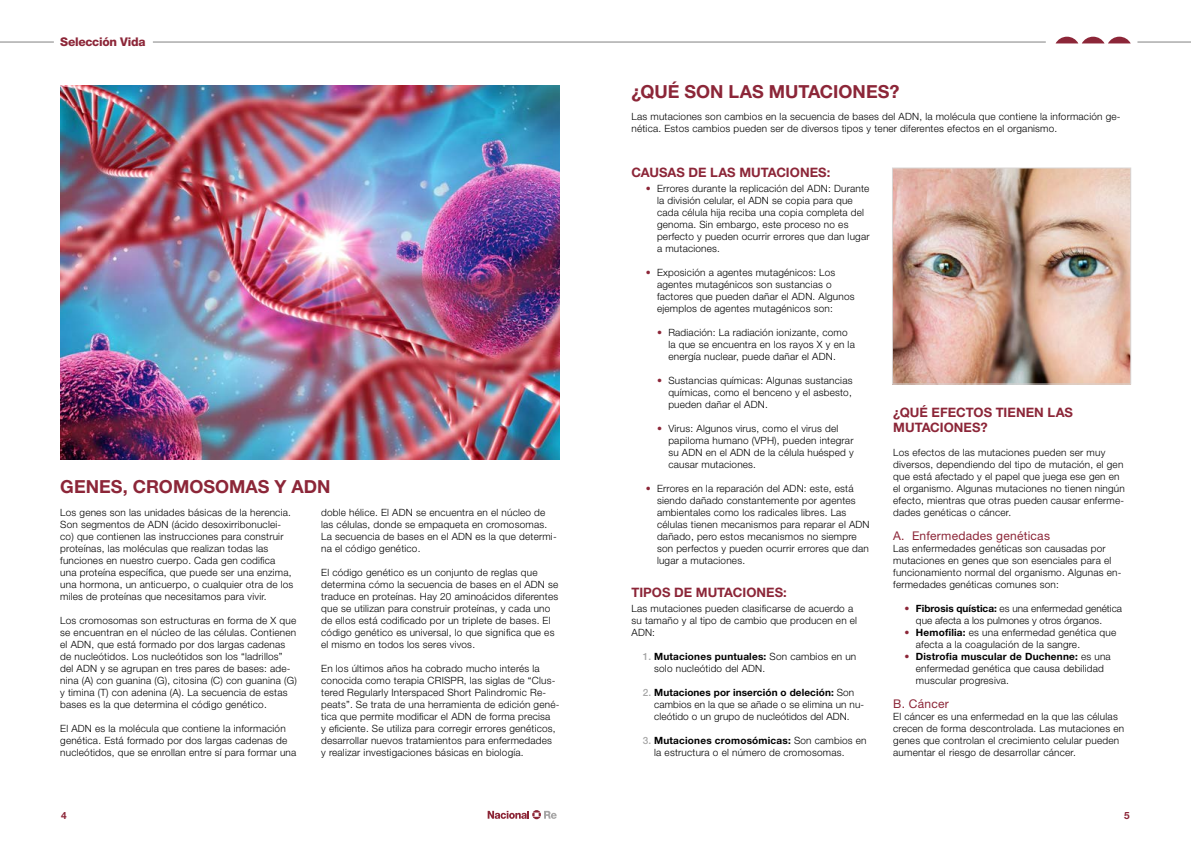
<style>
.page{position:relative;width:1191px;height:842px;background:#fff}
.page>*{position:absolute;margin:0;border:0;box-sizing:border-box;transform-origin:0 0}
.t1{font:700 18px "Helvetica Neue LT Std";color:#8c2638}
.t2{font:700 13px/15px "Helvetica Neue LT Std";color:#8c2638}
.t3{font:12px "Helvetica Neue LT Std";letter-spacing:.02em;color:#8c2638}
.t4{font:800 12px "Helvetica Neue LT Std";letter-spacing:-.02em;color:#8c2638}
.t5{font:300 10px/12px "Helvetica Neue LT Std";letter-spacing:.02em;color:#000}
.t6{font:300 10px/12px "Helvetica Neue LT Std";color:#000}
.t7{font:700 10px "Helvetica Neue LT Std";color:#8c2638}
.s1{color:#8c2638}
.s2{font-weight:500;color:#a6a6a6}
.s3{font-weight:700}
.s4{font-weight:700;color:#8c2638}
</style>
<div class="page">
<svg style="left:487px;top:810px;width:70px;height:9px"></svg>
<hr style="left:0;top:41px;width:54px;height:2px;background:#a6a6a6">
<hr style="left:153px;top:41px;width:892px;height:2px;background:#a6a6a6">
<hr style="left:1137px;top:41px;width:54px;height:2px;background:#a6a6a6">
<svg style="left:1056px;top:37px;width:74px;height:6px"></svg>
<img style="left:61px;top:85px;width:498px;height:375px">
<img style="left:894px;top:170px;width:235px;height:212px">
<div style="left:892px;top:168px;width:239px;height:216px;border:1px solid #d8d4d3"></div>
<p class="t4" style="left:60px;top:34px;width:87px">Selección Vida</p>
<h1 class="t1" style="left:60px;top:475px;width:272px">GENES, CROMOSOMAS Y ADN</h1>
<p class="t5" style="left:60px;top:506px;width:235px">Los genes son las unidades básicas de la herencia.<br>Son segmentos de ADN (ácido desoxirribonuclei&shy;co) que contienen las instrucciones para construir proteínas, las moléculas que realizan todas las funciones en nuestro cuerpo. Cada gen codifica una proteína específica, que puede ser una enzima, una hormona, un anticuerpo, o cualquier otra de los miles de proteínas que necesitamos para vivir.</p>
<p class="t5" style="left:60px;top:614px;width:238px">Los cromosomas son estructuras en forma de X que se encuentran en el núcleo de las células. Contienen el ADN, que está formado por dos largas cadenas de nucleótidos. Los nucleótidos son los “ladrillos” del ADN y se agrupan en tres pares de bases: ade&shy;nina (A) con guanina (G), citosina (C) con guanina (G) y timina (T) con adenina (A). La secuencia de estas bases es la que determina el código genético.</p>
<p class="t5" style="left:60px;top:722px;width:238px">El ADN es la molécula que contiene la información genética. Está formado por dos largas cadenas de nucleótidos, que se enrollan entre sí para formar una</p>
<p class="t5" style="left:321px;top:506px;width:237px">doble hélice. El ADN se encuentra en el núcleo de las células, donde se empaqueta en cromosomas.<br>La secuencia de bases en el ADN es la que determi&shy;na el código genético.</p>
<p class="t5" style="left:321px;top:566px;width:239px">El código genético es un conjunto de reglas que determina cómo la secuencia de bases en el ADN se traduce en proteínas. Hay 20 aminoácidos diferentes que se utilizan para construir proteínas, y cada uno de ellos está codificado por un triplete de bases. El código genético es universal, lo que significa que es el mismo en todos los seres vivos.</p>
<p class="t5" style="left:321px;top:662px;width:240px">En los últimos años ha cobrado mucho interés la conocida como terapia CRISPR, las siglas de “Clus&shy;tered Regularly Interspaced Short Palindromic Re&shy;peats”. Se trata de una herramienta de edición gené&shy;tica que permite modificar el ADN de forma precisa<br>y eficiente. Se utiliza para corregir errores genéticos, desarrollar nuevos tratamientos para enfermedades<br>y realizar investigaciones básicas en biología.</p>
<h1 class="t1" style="left:631px;top:80px;width:269px">¿QUÉ SON LAS MUTACIONES?</h1>
<p class="t5" style="left:631px;top:110px;width:490px">Las mutaciones son cambios en la secuencia de bases del ADN, la molécula que contiene la información ge&shy;nética. Estos cambios pueden ser de diversos tipos y tener diferentes efectos en el organismo.</p>
<h2 class="t2" style="left:631px;top:165px;width:200px">CAUSAS DE LAS MUTACIONES:</h2>
<p class="t5" style="left:657px;top:182px;width:214px;text-indent:-11px"><span class="s1">•</span> Errores durante la replicación del ADN: Durante la división celular, el ADN se copia para que cada célula hija reciba una copia completa del genoma. Sin embargo, este proceso no es perfecto y pueden ocurrir errores que dan lugar a mutaciones.</p>
<p class="t5" style="left:657px;top:266px;width:199px;text-indent:-11px"><span class="s1">•</span> Exposición a agentes mutagénicos: Los agentes mutagénicos son sustancias o factores que pueden dañar el ADN. Algunos ejemplos de agentes mutagénicos son:</p>
<p class="t5" style="left:668px;top:326px;width:188px;text-indent:-11px"><span class="s1">•</span> Radiación: La radiación ionizante, como la que se encuentra en los rayos X y en la energía nuclear, puede dañar el ADN.</p>
<p class="t5" style="left:668px;top:374px;width:186px;text-align:justify;text-indent:-11px"><span class="s1">•</span> Sustancias químicas: Algunas sustancias químicas, como el benceno y el asbesto, pueden dañar el ADN.</p>
<p class="t5" style="left:668px;top:422px;width:187px;text-indent:-11px"><span class="s1">•</span> Virus: Algunos virus, como el virus del papiloma humano (VPH), pueden integrar su ADN en el ADN de la célula huésped y causar mutaciones.</p>
<p class="t5" style="left:657px;top:482px;width:214px;text-indent:-11px"><span class="s1">•</span> Errores en la reparación del ADN: este, está siendo dañado constantemente por agentes ambientales como los radicales libres. Las células tienen mecanismos para reparar el ADN dañado, pero estos mecanismos no siempre son perfectos y pueden ocurrir errores que dan lugar a mutaciones.</p>
<h2 class="t2" style="left:631px;top:584px;width:157px">TIPOS DE MUTACIONES:</h2>
<p class="t5" style="left:631px;top:602px;width:227px">Las mutaciones pueden clasificarse de acuerdo a su tamaño y al tipo de cambio que producen en el<br>ADN:</p>
<p class="t5" style="left:654px;top:650px;width:204px;text-indent:-11px"><span class="s2">1.</span> <span class="s3">Mutaciones puntuales:</span> Son cambios en un solo nucleótido del ADN.</p>
<p class="t5" style="left:654px;top:686px;width:211px;text-indent:-11px"><span class="s2">2.</span> <span class="s3">Mutaciones por inserción o deleción:</span> Son cambios en la que se añade o se elimina un nu&shy;cleótido o un grupo de nucleótidos del ADN.</p>
<p class="t5" style="left:654px;top:734px;width:214px;text-indent:-11px"><span class="s2">3.</span> <span class="s3">Mutaciones cromosómicas:</span> Son cambios en la estructura o el número de cromosomas.</p>
<h2 class="t2" style="left:893px;top:405px;width:181px">¿QUÉ EFECTOS TIENEN LAS<br>MUTACIONES?</h2>
<p class="t5" style="left:893px;top:446px;width:233px">Los efectos de las mutaciones pueden ser muy diversos, dependiendo del tipo de mutación, el gen que está afectado y el papel que juega ese gen en el organismo. Algunas mutaciones no tienen ningún efecto, mientras que otras pueden causar enferme&shy;dades genéticas o cáncer.</p>
<p class="t3" style="left:893px;top:529px;width:158px">A. Enfermedades genéticas</p>
<p class="t5" style="left:893px;top:542px;width:230px">Las enfermedades genéticas son causadas por mutaciones en genes que son esenciales para el funcionamiento normal del organismo. Algunas en&shy;fermedades genéticas comunes son:</p>
<p class="t6" style="left:916px;top:602px;width:208px;text-indent:-11px"><span class="s4">•</span> <span class="s3">Fibrosis quística:</span> es una enfermedad genética que afecta a los pulmones y otros órganos.</p>
<p class="t5" style="left:916px;top:626px;width:202px;text-indent:-11px"><span class="s4">•</span> <span class="s3">Hemofilia:</span> es una enfermedad genética que afecta a la coagulación de la sangre.</p>
<p class="t5" style="left:916px;top:650px;width:196px;text-indent:-11px"><span class="s4">•</span> <span class="s3">Distrofia muscular de Duchenne:</span> es una enfermedad genética que causa debilidad muscular progresiva.</p>
<p class="t3" style="left:893px;top:697px;width:57px">B. Cáncer</p>
<p class="t5" style="left:893px;top:710px;width:232px">El cáncer es una enfermedad en la que las células crecen de forma descontrolada. Las mutaciones en genes que controlan el crecimiento celular pueden aumentar el riesgo de desarrollar cáncer.</p>
<p class="t7" style="left:61px;top:809px;width:7px">4</p>
<p class="t7" style="left:1124px;top:809px;width:7px">5</p>
</div>
